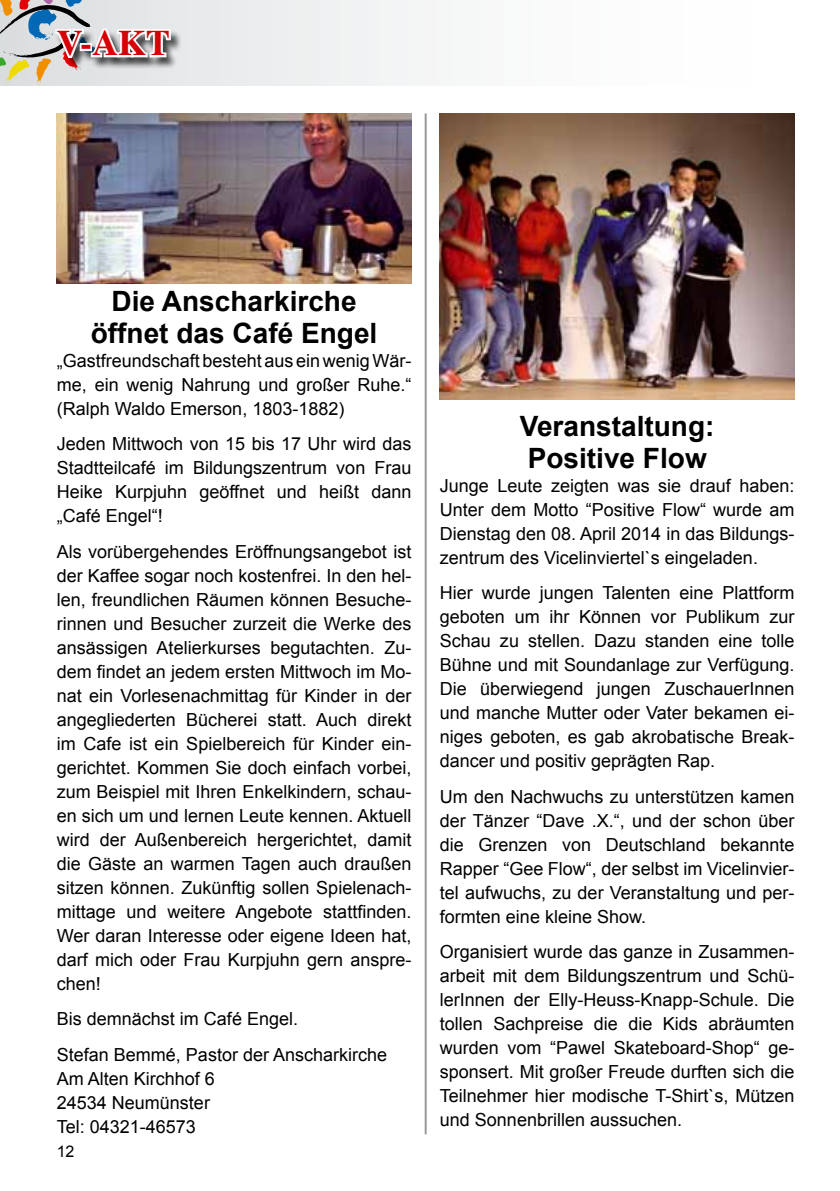
<style>
.page{position:relative;width:840px;height:1191px;background:#fff}
.page>*{position:absolute;margin:0;border:0;box-sizing:border-box;transform-origin:0 0}
.t1{font:700 36px "Times";color:#d70006}
.t2{font:700 28px/32px "Arial";color:#000;text-align:center}
.t3{font:18px/24px "Arial";color:#000;text-align:justify}
.t4{font:16px "Arial";color:#000}
</style>
<div class="page">
<img style="left:57px;top:113px;width:354px;height:170px">
<hr style="left:424px;top:113px;width:2px;height:1021px;background:#98989c">
<img style="left:439px;top:113px;width:355px;height:287px">
<div style="left:173px;top:0;width:251px;height:85px;background:#eef0f0"></div>
<div style="left:55px;top:30px;width:127px;height:39px;background:#000;opacity:.75"></div>
<svg style="left:0;top:0;width:173px;height:85px;background:#c7c8c5"></svg>
<h1 class="t1" style="left:57px;top:9px;width:115px">V-AKT</h1>
<h2 class="t2" style="left:91px;top:286px;width:288px">Die Anscharkirche öffnet das Café Engel</h2>
<p class="t3" style="left:57px;top:349px;width:356px">„Gastfreundschaft besteht aus ein wenig Wär&shy;me, ein wenig Nahrung und großer Ruhe.“ (Ralph Waldo Emerson, 1803-1882)</p>
<p class="t3" style="left:57px;top:432px;width:356px">Jeden Mittwoch von 15 bis 17 Uhr wird das Stadtteilcafé im Bildungszentrum von Frau Heike Kurpjuhn geöffnet und heißt dann „Café Engel“!</p>
<p class="t3" style="left:57px;top:539px;width:356px">Als vorübergehendes Eröffnungsangebot ist der Kaffee sogar noch kostenfrei. In den hel&shy;len, freundlichen Räumen können Besuche&shy;rinnen und Besucher zurzeit die Werke des ansässigen Atelierkurses begutachten. Zu&shy;dem findet an jedem ersten Mittwoch im Mo&shy;nat ein Vorlesenachmittag für Kinder in der angegliederten Bücherei statt. Auch direkt im Cafe ist ein Spielbereich für Kinder ein&shy;gerichtet. Kommen Sie doch einfach vorbei, zum Beispiel mit Ihren Enkelkindern, schau&shy;en sich um und lernen Leute kennen. Aktuell wird der Außenbereich hergerichtet, damit die Gäste an warmen Tagen auch draußen sitzen können. Zukünftig sollen Spielenach&shy;mittage und weitere Angebote stattfinden.<br>Wer daran Interesse oder eigene Ideen hat, darf mich oder Frau Kurpjuhn gern anspre&shy;chen!</p>
<p class="t3" style="left:57px;top:1001px;width:332px;line-height:35.4px">Bis demnächst im Café Engel.<br>Stefan Bemmé, Pastor der Anscharkirche</p>
<p class="t3" style="left:57px;top:1066px;width:160px;text-align:left">Am Alten Kirchhof 6<br>24534 Neumünster<br>Tel: 04321-46573</p>
<p class="t4" style="left:57px;top:1141px;width:19px">12</p>
<h2 class="t2" style="left:519px;top:411px;width:196px;text-align:left">Veranstaltung:<br>Positive Flow</h2>
<p class="t3" style="left:439px;top:474px;width:356px">Junge Leute zeigten was sie drauf haben:<br>Unter dem Motto “Positive Flow“ wurde am Dienstag den 08. April 2014 in das Bildungs&shy;zentrum des Vicelinviertel`s eingeladen.</p>
<p class="t3" style="left:439px;top:581px;width:356px">Hier wurde jungen Talenten eine Plattform geboten um ihr Können vor Publikum zur Schau zu stellen. Dazu standen eine tolle Bühne und mit Soundanlage zur Verfügung.<br>Die überwiegend jungen ZuschauerInnen und manche Mutter oder Vater bekamen ei&shy;niges geboten, es gab akrobatische Break&shy;dancer und positiv geprägten Rap.</p>
<p class="t3" style="left:439px;top:784px;width:356px">Um den Nachwuchs zu unterstützen kamen der Tänzer “Dave .X.“, und der schon über die Grenzen von Deutschland bekannte Rapper “Gee Flow“, der selbst im Vicelinvier&shy;tel aufwuchs, zu der Veranstaltung und per&shy;formten eine kleine Show.</p>
<p class="t3" style="left:439px;top:939px;width:356px">Organisiert wurde das ganze in Zusammen&shy;arbeit mit dem Bildungszentrum und Schü&shy;lerInnen der Elly-Heuss-Knapp-Schule. Die tollen Sachpreise die die Kids abräumten wurden vom “Pawel Skateboard-Shop“ ge&shy;sponsert. Mit großer Freude durften sich die Teilnehmer hier modische T-Shirt`s, Mützen und Sonnenbrillen aussuchen.</p>
</div>
